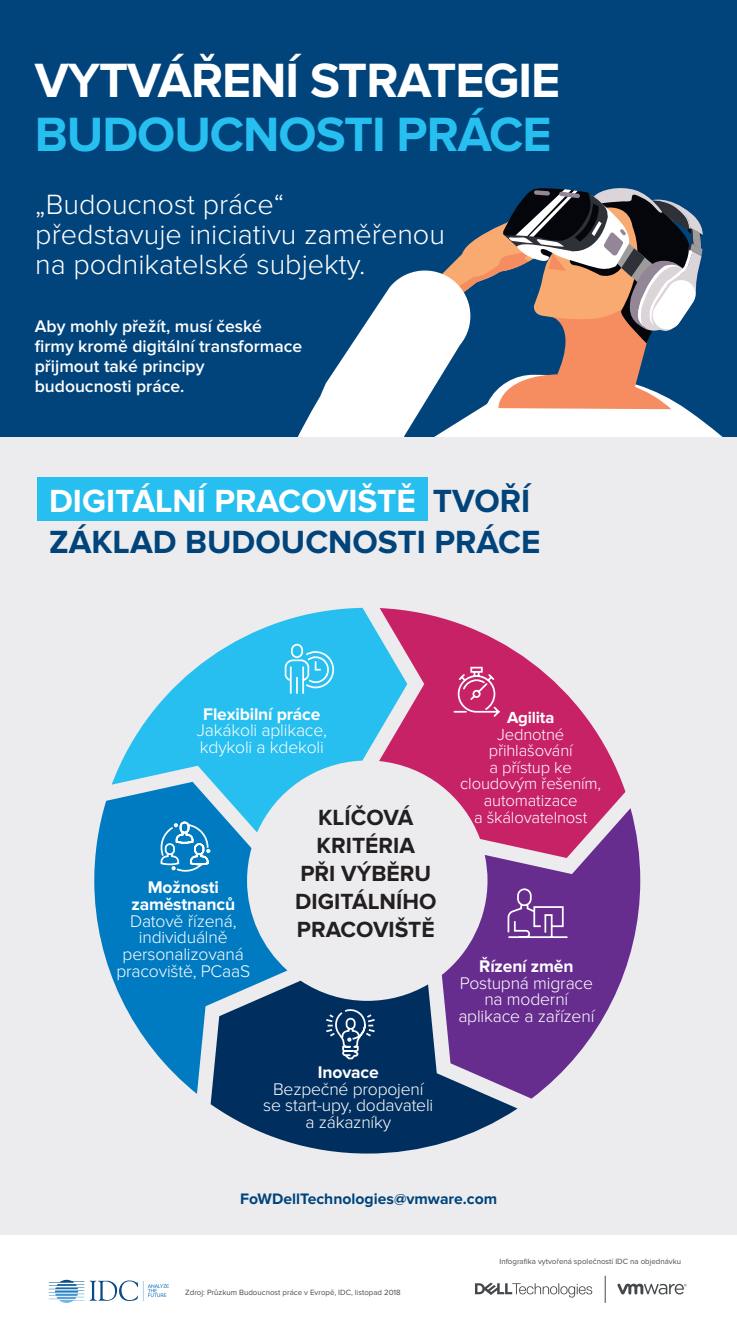
<style>
.page{position:relative;width:737px;height:1337px;background:#fff}
.page>*{position:absolute;margin:0;border:0;box-sizing:border-box;transform-origin:0 0}
.t1{font:700 49.88px/53.4px "Proxima Nova";letter-spacing:-.02em;color:#fff}
.t2{font:700 33.25px/40.2px "Proxima Nova";color:#00447b}
.t3{font:300 28.88px/29.8px "Proxima Nova";color:#fff}
.t4{font:700 22.75px/28px "Proxima Nova";color:#231f20;text-align:center}
.t5{font:300 17.5px/16.6px "Proxima Nova";letter-spacing:-.01em;color:#fff;text-align:center}
.t6{font:600 17.5px/20.1px "Proxima Nova";color:#fff}
.t7{font:700 17.5px/16.6px "Proxima Nova";letter-spacing:-.01em;color:#fff;text-align:center}
.t8{font:300 16.62px/16.6px "Proxima Nova";letter-spacing:-.01em;color:#fff;text-align:center}
.t9{font:700 16.62px "Proxima Nova";letter-spacing:-.01em;color:#fff}
.t10{font:700 15.75px "Proxima Nova";color:#00447b}
.t11{font:7.88px "Proxima Nova";color:#4b4c4d}
.s1{color:#26bff0}
.s2{color:#fff}
</style>
<div class="page">
<div style="left:0;top:0;width:737px;height:437px;background:#00447b"></div>
<svg style="left:297px;top:270px;width:140px;height:167px;fill:#fff"></svg>
<svg style="left:437px;top:188px;width:285px;height:249px"></svg>
<svg style="left:49px;top:1280px;width:35px;height:23px"></svg>
<svg style="left:90px;top:1280px;width:79px;height:21px"></svg>
<svg style="left:475px;top:1282px;width:117px;height:15px"></svg>
<svg style="left:605px;top:1276px;width:1px;height:27px"></svg>
<svg style="left:617px;top:1283px;width:69px;height:11px"></svg>
<div style="left:0;top:437px;width:737px;height:797px;background:#ececee"></div>
<svg style="left:211px;top:984px;width:306px;height:169px;fill:#002f5f"></svg>
<svg style="left:442px;top:808px;width:198px;height:291px;fill:#662d8e"></svg>
<svg style="left:94px;top:784px;width:193px;height:310px;fill:#007bc2"></svg>
<svg style="left:112px;top:608px;width:267px;height:224px;fill:#26bff0"></svg>
<svg style="left:379px;top:608px;width:246px;height:250px;fill:#c82267"></svg>
<svg style="left:284px;top:643px;width:51px;height:52px;background:#52cbf2"></svg>
<svg style="left:452px;top:666px;width:49px;height:52px;background:#d14a82"></svg>
<svg style="left:506px;top:887px;width:63px;height:52px;background:#7f4fa0"></svg>
<svg style="left:159px;top:821px;width:217px;height:239px"></svg>
<div style="left:37px;top:477px;width:390px;height:44px;background:#26bff0"></div>
<p class="t1" style="left:35px;top:55px;width:527px">VYTVÁŘENÍ STRATEGIE<br><span class="s1">BUDOUCNOSTI PRÁCE</span></p>
<p class="t3" style="left:35px;top:190px;width:411px">„Budoucnost práce“<br>představuje iniciativu zaměřenou na podnikatelské subjekty.</p>
<p class="t6" style="left:35px;top:316px;width:269px">Aby mohly přežít, musí české firmy kromě digitální transformace přijmout také principy budoucnosti práce.</p>
<p class="t2" style="left:49px;top:482px;width:493px"><span class="s2">DIGITÁLNÍ PRACOVIŠTĚ</span> TVOŘÍ<br>ZÁKLAD BUDOUCNOSTI PRÁCE</p>
<p class="t7" style="left:203px;top:706px;width:119px">Flexibilní práce</p>
<p class="t5" style="left:197px;top:722px;width:131px;text-align:left">Jakákoli aplikace, kdykoli a kdekoli</p>
<p class="t7" style="left:131px;top:880px;width:105px">Možnosti zaměstnanců</p>
<p class="t5" style="left:116px;top:913px;width:135px">Datově řízená, individuálně personalizovaná pracoviště, PCaaS</p>
<p class="t4" style="left:295px;top:804px;width:143px">KLÍČOVÁ<br>KRITÉRIA<br>PŘI VÝBĚRU<br>DIGITÁLNÍHO<br>PRACOVIŠTĚ</p>
<p class="t7" style="left:318px;top:1064px;width:62px">Inovace</p>
<p class="t5" style="left:263px;top:1080px;width:172px">Bezpečné propojení se start-upy, dodavateli a zákazníky</p>
<p class="t9" style="left:507px;top:708px;width:49px">Agilita</p>
<p class="t8" style="left:460px;top:726px;width:142px">Jednotné přihlašování<br>a přístup ke cloudovým řešením, automatizace<br>a škálovatelnost</p>
<p class="t7" style="left:479px;top:958px;width:96px">Řízení změn</p>
<p class="t5" style="left:458px;top:975px;width:138px">Postupná migrace na moderní aplikace a zařízení</p>
<p class="t10" style="left:240px;top:1190px;width:258px">FoWDellTechnologies@vmware.com</p>
<p class="t11" style="left:185px;top:1287px;width:217px">Zdroj: Průzkum Budoucnost práce v Evropě, IDC, listopad 2018</p>
<p class="t11" style="left:499px;top:1257px;width:183px">Infografika vytvořená společností IDC na objednávku</p>
</div>
